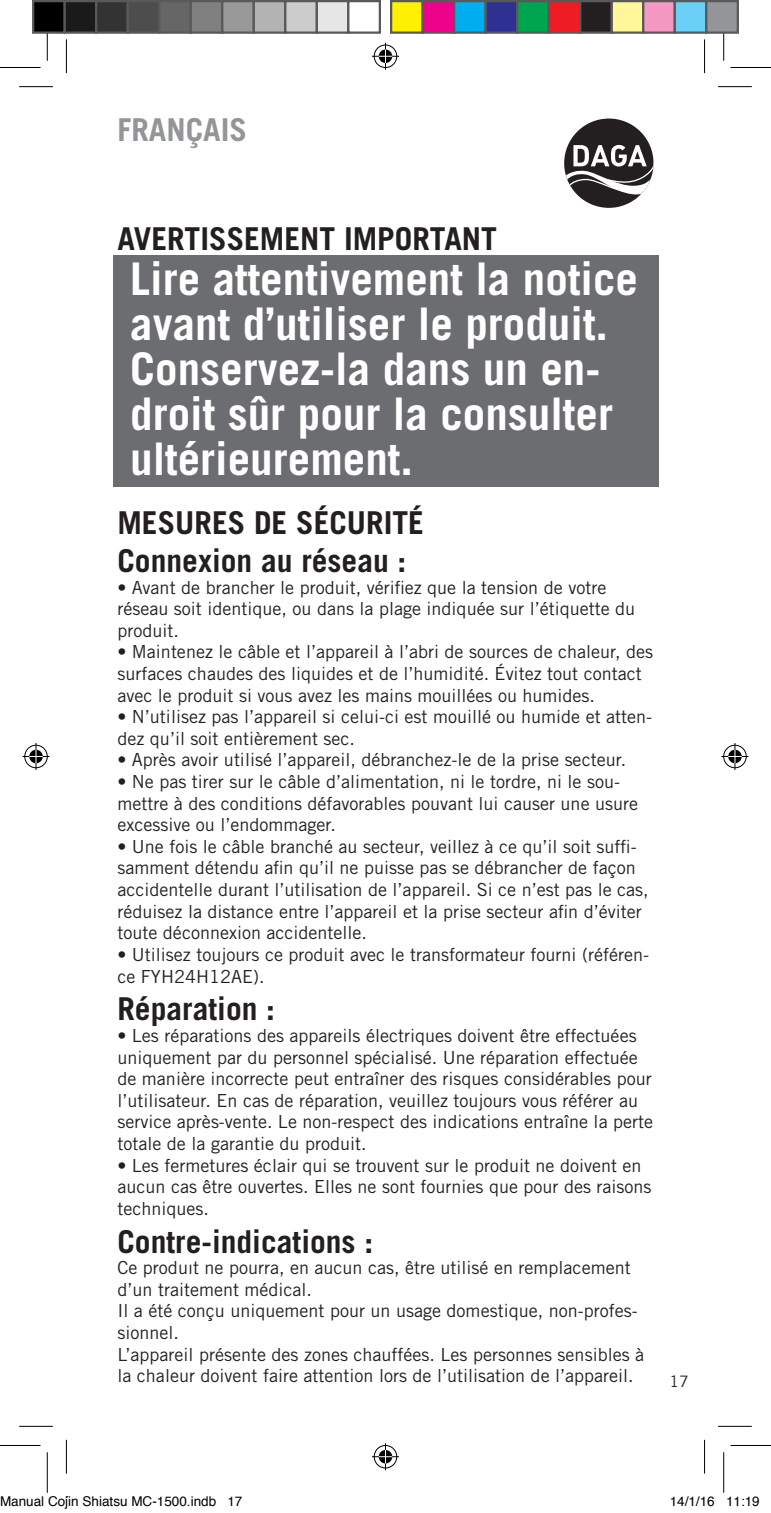
<style>
.page{position:relative;width:771px;height:1513px;background:#fff}
.page>*{position:absolute;margin:0;border:0;box-sizing:border-box;transform-origin:0 0}
.t1{font:700 45px/45px "Trade Gothic LT Std";color:#fff}
.t2{font:700 31.5px/37.8px "Trade Gothic LT Std";color:#231f20}
.t3{font:700 31.5px "Trade Gothic LT Std";color:#939598}
.t4{font:18px/21.6px "Trade Gothic LT Std";color:#231f20}
.t5{font:15.75px "Trade Gothic LT Std";color:#231f20}
.t6{font:13.5px "Helvetica";color:#000}
</style>
<div class="page">
<div style="left:564px;top:119px;width:89px;height:89px;background:#231f20;border-radius:50%"></div>
<svg style="left:564px;top:145px;width:89px;height:52px"></svg>
<div style="left:113px;top:256px;width:545px;height:231px;background:#6c6d70"></div>
<hr style="left:19px;top:86px;width:34px;height:1px;background:#000">
<hr style="left:718px;top:86px;width:33px;height:1px;background:#000">
<hr style="left:19px;top:1426px;width:34px;height:1px;background:#000">
<hr style="left:718px;top:1426px;width:33px;height:1px;background:#000">
<hr style="left:66px;top:39px;width:1px;height:34px;background:#000">
<hr style="left:66px;top:1439px;width:1px;height:34px;background:#000">
<hr style="left:704px;top:39px;width:1px;height:34px;background:#000">
<hr style="left:704px;top:1439px;width:1px;height:34px;background:#000">
<hr style="left:0;top:67px;width:40px;height:1px;background:#000">
<hr style="left:730px;top:67px;width:41px;height:1px;background:#000">
<hr style="left:0;top:1445px;width:40px;height:1px;background:#000">
<hr style="left:730px;top:1445px;width:41px;height:1px;background:#000">
<hr style="left:47px;top:20px;width:1px;height:41px;background:#000">
<hr style="left:47px;top:1452px;width:1px;height:40px;background:#000">
<hr style="left:723px;top:20px;width:1px;height:41px;background:#000">
<hr style="left:723px;top:1452px;width:1px;height:40px;background:#000">
<svg style="left:372px;top:43px;width:27px;height:27px"></svg>
<svg style="left:372px;top:1443px;width:27px;height:27px"></svg>
<svg style="left:23px;top:743px;width:27px;height:27px"></svg>
<svg style="left:721px;top:743px;width:27px;height:27px"></svg>
<div style="left:33px;top:1px;width:32px;height:32px;background:#000"></div>
<div style="left:32px;top:0;width:34px;height:34px;border:2px solid #595959"></div>
<div style="left:65px;top:1px;width:31px;height:32px;background:#1a1a1a"></div>
<div style="left:64px;top:0;width:33px;height:34px;border:2px solid #595959"></div>
<div style="left:96px;top:1px;width:32px;height:32px;background:#333"></div>
<div style="left:95px;top:0;width:34px;height:34px;border:2px solid #595959"></div>
<div style="left:128px;top:1px;width:31px;height:32px;background:#4d4d4d"></div>
<div style="left:127px;top:0;width:33px;height:34px;border:2px solid #595959"></div>
<div style="left:159px;top:1px;width:32px;height:32px;background:#666"></div>
<div style="left:158px;top:0;width:34px;height:34px;border:2px solid #595959"></div>
<div style="left:191px;top:1px;width:31px;height:32px;background:#808080"></div>
<div style="left:190px;top:0;width:33px;height:34px;border:2px solid #595959"></div>
<div style="left:222px;top:1px;width:32px;height:32px;background:#999"></div>
<div style="left:221px;top:0;width:34px;height:34px;border:2px solid #595959"></div>
<div style="left:254px;top:1px;width:31px;height:32px;background:#b3b3b3"></div>
<div style="left:253px;top:0;width:33px;height:34px;border:2px solid #595959"></div>
<div style="left:285px;top:1px;width:32px;height:32px;background:#ccc"></div>
<div style="left:284px;top:0;width:34px;height:34px;border:2px solid #595959"></div>
<div style="left:317px;top:1px;width:31px;height:32px;background:#e6e6e6"></div>
<div style="left:316px;top:0;width:33px;height:34px;border:2px solid #595959"></div>
<div style="left:347px;top:0;width:34px;height:34px;border:2px solid #595959"></div>
<div style="left:391px;top:1px;width:31px;height:32px;background:#fff101"></div>
<div style="left:390px;top:0;width:34px;height:34px;border:2px solid #595959"></div>
<div style="left:422px;top:1px;width:32px;height:32px;background:#ed028c"></div>
<div style="left:421px;top:0;width:34px;height:34px;border:2px solid #595959"></div>
<div style="left:454px;top:1px;width:31px;height:32px;background:#00aeef"></div>
<div style="left:453px;top:0;width:34px;height:34px;border:2px solid #595959"></div>
<div style="left:485px;top:1px;width:32px;height:32px;background:#2e3092"></div>
<div style="left:484px;top:0;width:34px;height:34px;border:2px solid #595959"></div>
<div style="left:517px;top:1px;width:31px;height:32px;background:#00a54f"></div>
<div style="left:516px;top:0;width:34px;height:34px;border:2px solid #595959"></div>
<div style="left:548px;top:1px;width:32px;height:32px;background:#ee1d23"></div>
<div style="left:547px;top:0;width:34px;height:34px;border:2px solid #595959"></div>
<div style="left:580px;top:1px;width:31px;height:32px;background:#231f20"></div>
<div style="left:579px;top:0;width:34px;height:34px;border:2px solid #595959"></div>
<div style="left:611px;top:1px;width:32px;height:32px;background:#fff79a"></div>
<div style="left:610px;top:0;width:34px;height:34px;border:2px solid #595959"></div>
<div style="left:643px;top:1px;width:31px;height:32px;background:#f499c2"></div>
<div style="left:642px;top:0;width:34px;height:34px;border:2px solid #595959"></div>
<div style="left:674px;top:1px;width:32px;height:32px;background:#6bcff6"></div>
<div style="left:673px;top:0;width:34px;height:34px;border:2px solid #595959"></div>
<div style="left:706px;top:1px;width:31px;height:32px;background:#939598"></div>
<div style="left:705px;top:0;width:34px;height:34px;border:2px solid #595959"></div>
<h2 class="t3" style="left:117px;top:111px;width:131px">FRANÇAIS</h2>
<h2 class="t2" style="left:117px;top:219px;width:381px">AVERTISSEMENT IMPORTANT</h2>
<h1 class="t1" style="left:130px;top:255px;width:509px">Lire attentivement la notice avant d’utiliser le produit.<br>Conservez-la dans un en&shy;droit sûr pour la consulter ultérieurement.</h1>
<h2 class="t2" style="left:117px;top:503px;width:308px">MESURES DE SÉCURITÉ<br>Connexion au réseau :</h2>
<p class="t4" style="left:117px;top:576px;width:519px">• Avant de brancher le produit, vérifiez que la tension de votre réseau soit identique, ou dans la plage indiquée sur l’étiquette du produit.</p>
<p class="t4" style="left:117px;top:641px;width:537px">• Maintenez le câble et l’appareil à l’abri de sources de chaleur, des surfaces chaudes des liquides et de l’humidité. Évitez tout contact avec le produit si vous avez les mains mouillées ou humides.</p>
<p class="t4" style="left:117px;top:706px;width:536px">• N’utilisez pas l’appareil si celui-ci est mouillé ou humide et atten&shy;dez qu’il soit entièrement sec.</p>
<p class="t4" style="left:117px;top:749px;width:510px">• Après avoir utilisé l’appareil, débranchez-le de la prise secteur.</p>
<p class="t4" style="left:117px;top:770px;width:522px">• Ne pas tirer sur le câble d’alimentation, ni le tordre, ni le sou&shy;mettre à des conditions défavorables pouvant lui causer une usure excessive ou l’endommager.</p>
<p class="t4" style="left:117px;top:835px;width:532px">• Une fois le câble branché au secteur, veillez à ce qu’il soit suffi&shy;samment détendu afin qu’il ne puisse pas se débrancher de façon accidentelle durant l’utilisation de l’appareil. Si ce n’est pas le cas, réduisez la distance entre l’appareil et la prise secteur afin d’éviter toute déconnexion accidentelle.</p>
<p class="t4" style="left:117px;top:943px;width:533px">• Utilisez toujours ce produit avec le transformateur fourni (référen&shy;ce FYH24H12AE).</p>
<h2 class="t2" style="left:117px;top:989px;width:159px">Réparation :</h2>
<p class="t4" style="left:117px;top:1024px;width:537px">• Les réparations des appareils électriques doivent être effectuées uniquement par du personnel spécialisé. Une réparation effectuée de manière incorrecte peut entraîner des risques considérables pour l’utilisateur. En cas de réparation, veuillez toujours vous référer au service après-vente. Le non-respect des indications entraîne la perte totale de la garantie du produit.</p>
<p class="t4" style="left:117px;top:1154px;width:535px">• Les fermetures éclair qui se trouvent sur le produit ne doivent en aucun cas être ouvertes. Elles ne sont fournies que pour des raisons techniques.</p>
<h2 class="t2" style="left:117px;top:1222px;width:257px">Contre-indications :</h2>
<p class="t4" style="left:117px;top:1256px;width:528px">Ce produıt ne pourra, en aucun cas, être utilisé en remplacement d’un traitement médical.<br>Il a été conçu uniquement pour un usage domestique, non-profes&shy;sionnel.<br>L’appareil présente des zones chauffées. Les personnes sensibles à la chaleur doivent faire attention lors de l’utilisation de l’appareil.</p>
<p class="t5" style="left:669px;top:1371px;width:21px">17</p>
<p class="t6" style="left:0;top:1491px;width:244px">Manual Cojín Shiatsu MC-1500.indb 17</p>
<p class="t6" style="left:669px;top:1491px;width:92px">14/1/16 11:19</p>
</div>
